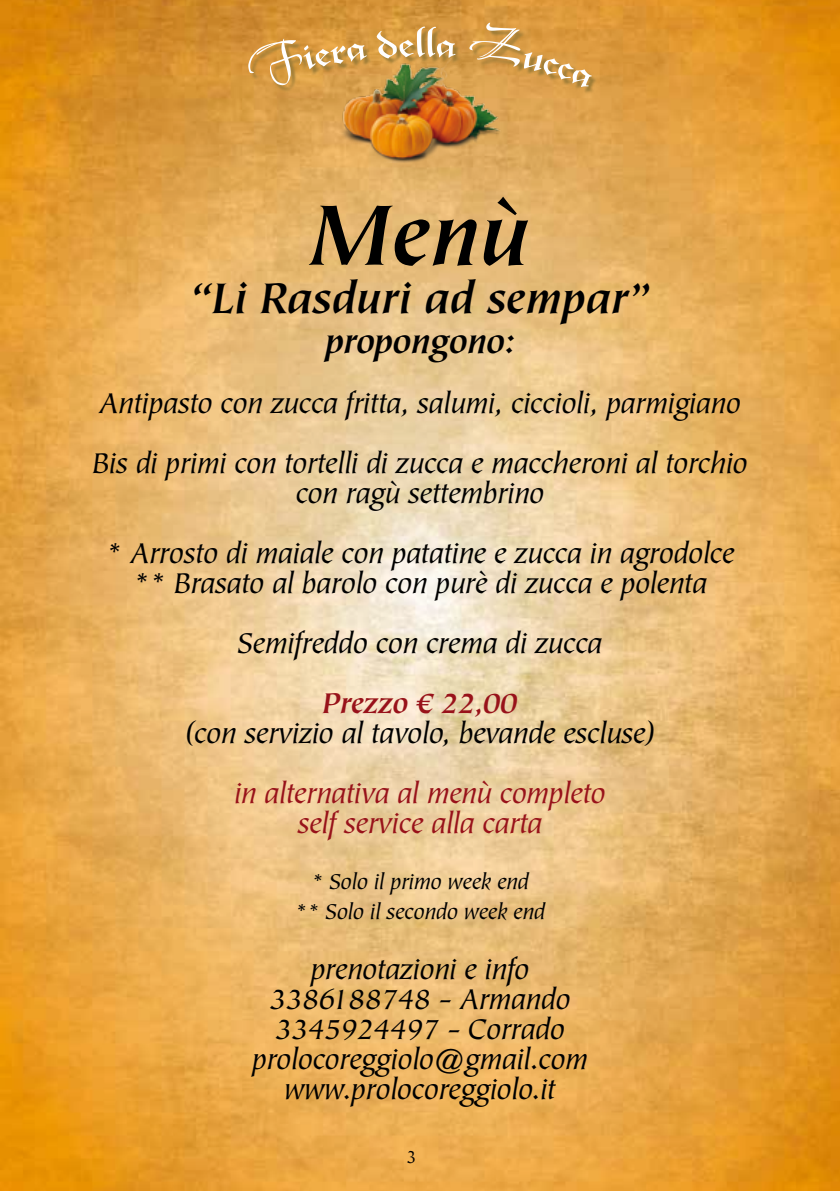
<style>
.page{position:relative;width:840px;height:1191px;background:#fff}
.page>*{position:absolute;margin:0;border:0;box-sizing:border-box;transform-origin:0 0}
.t1{font:italic 700 96px "Tiepolo Std";color:#000}
.t2{font:italic 700 48px "Tiepolo Std";letter-spacing:-.01em;color:#000}
.t3{font:italic 700 38px "Tiepolo Std";letter-spacing:-.025em;color:#000}
.t4{font:italic 32px/30px "Tiepolo Std";letter-spacing:-.025em;color:#000;text-align:center}
.t5{font:italic 32px/30px "Tiepolo Std";letter-spacing:-.025em;color:#98121a;text-align:center}
.t6{font:italic 700 32px "Tiepolo Std";letter-spacing:-.025em;color:#98121a}
.t7{font:italic 24px/30px "Tiepolo Std";letter-spacing:-.025em;color:#000;text-align:center}
.t8{font:20px "Tiepolo Std";color:#000;scale:.9 1}
</style>
<div class="page">
<img style="left:0;top:0;width:839px;height:1191px">
<img style="left:334px;top:94px;width:171px;height:69px">
<svg style="left:249px;top:24px;width:349px;height:70px;fill:#db9e4a"></svg>
<svg style="left:248px;top:23px;width:343px;height:64px"></svg>
<h1 class="t1" style="left:310px;top:183px;width:221px">Menù</h1>
<h2 class="t2" style="left:189px;top:272px;width:463px">“Li Rasduri ad sempar”</h2>
<p class="t3" style="left:325px;top:320px;width:191px">propongono:</p>
<p class="t4" style="left:92px;top:374px;width:657px;line-height:60px;text-align:left">Antipasto con zucca fritta, salumi, ciccioli, parmigiano<br>Bis di primi con tortelli di zucca e maccheroni al torchio</p>
<p class="t4" style="left:105px;top:464px;width:630px;line-height:60px">con ragù settembrino<br>* Arrosto di maiale con patatine e zucca in agrodolce</p>
<p class="t4" style="left:132px;top:554px;width:576px;line-height:60px">** Brasato al barolo con purè di zucca e polenta<br>Semifreddo con crema di zucca</p>
<p class="t6" style="left:322px;top:685px;width:197px">Prezzo € 22,00</p>
<p class="t4" style="left:184px;top:719px;width:472px">(con servizio al tavolo, bevande escluse)</p>
<p class="t5" style="left:234px;top:779px;width:373px">in alternativa al menù completo self service alla carta</p>
<p class="t7" style="left:294px;top:867px;width:252px">* Solo il primo week end<br>** Solo il secondo week end</p>
<p class="t4" style="left:251px;top:955px;width:338px">prenotazioni e info<br>3386188748 - Armando<br>3345924497 - Corrado prolocoreggiolo@gmail.com www.prolocoreggiolo.it</p>
<p class="t8" style="left:406px;top:1145px;width:12px">3</p>
</div>
